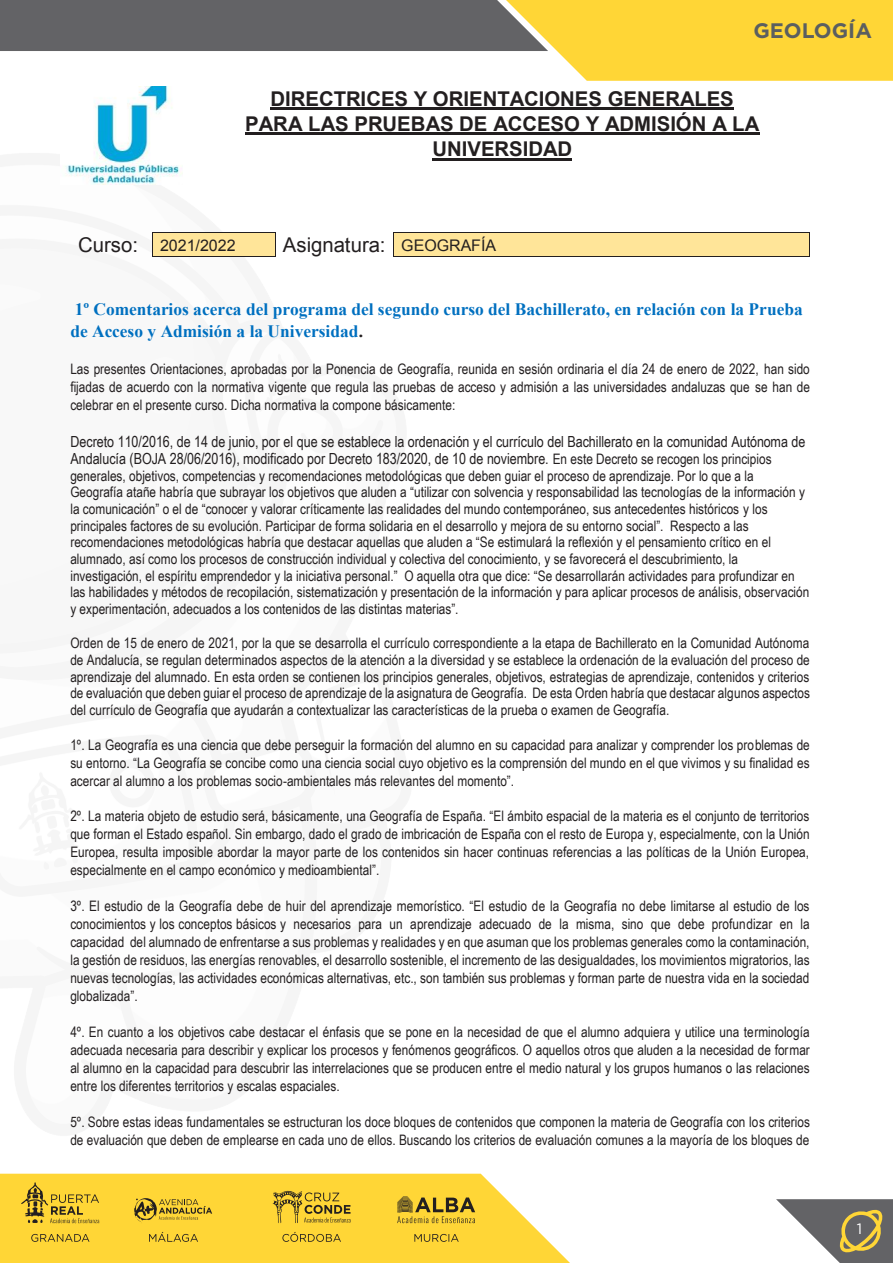
<style>
.page{position:relative;width:893px;height:1263px;background:#fff}
.page>*{position:absolute;margin:0;border:0;box-sizing:border-box;transform-origin:0 0}
.t1{font:700 21px "Gotham";color:#5b5f60}
.t2{font:700 20.4px/25.2px "Arial";color:#231f20;text-align:center}
.t3{font:20.4px "Arial";color:#231f20}
.t4{font:700 17.4px/21.6px "Times New Roman";color:#0070c0}
.t5{font:16.05px "Arial";color:#231f20}
.t6{font:15.3px/17.4px "Arial Narrow";color:#231f20}
.t7{font:15px "Gotham";color:#fff}
.t8{font:14.4px/16.6px "Arial Narrow";color:#231f20;text-align:justify}
.s1{font-size:20.4px}
.s2{font-size:16.05px}
.s3{color:#231f20}
.s4{font-size:14.4px}
</style>
<div class="page">
<svg style="left:0;top:1174px;width:570px;height:89px;fill:#ffd636"></svg>
<svg style="left:0;top:0;width:893px;height:81px"></svg>
<svg style="left:31px;top:1234px;width:58px;height:8px"></svg>
<svg style="left:282px;top:1232px;width:59px;height:10px"></svg>
<svg style="left:149px;top:1232px;width:49px;height:10px"></svg>
<svg style="left:414px;top:1234px;width:45px;height:8px"></svg>
<svg style="left:21px;top:1182px;width:78px;height:41px"></svg>
<svg style="left:397px;top:1196px;width:78px;height:27px"></svg>
<svg style="left:134px;top:1198px;width:78px;height:26px"></svg>
<svg style="left:273px;top:1191px;width:77px;height:32px"></svg>
<svg style="left:776px;top:1199px;width:117px;height:64px"></svg>
<hr style="left:271px;top:108px;width:463px;height:2px;background:#231f20">
<hr style="left:245px;top:133px;width:515px;height:2px;background:#231f20">
<hr style="left:432px;top:158px;width:140px;height:2px;background:#231f20">
<div style="left:153px;top:233px;width:122px;height:23px;background:#ffe599"></div>
<div style="left:394px;top:233px;width:415px;height:23px;background:#ffe599"></div>
<hr style="left:153px;top:232px;width:122px;height:1px;background:#231f20">
<hr style="left:394px;top:232px;width:415px;height:1px;background:#231f20">
<svg style="left:152px;top:232px;width:1px;height:25px"></svg>
<hr style="left:153px;top:256px;width:122px;height:1px;background:#231f20">
<svg style="left:275px;top:232px;width:1px;height:25px"></svg>
<svg style="left:393px;top:232px;width:1px;height:25px"></svg>
<hr style="left:394px;top:256px;width:415px;height:1px;background:#231f20">
<svg style="left:809px;top:232px;width:1px;height:25px"></svg>
<img style="left:65px;top:87px;width:117px;height:97px">
<h1 class="t1" style="left:753px;top:17px;width:120px">GEOLOGÍA</h1>
<p class="t2" style="left:245px;top:86px;width:516px">DIRECTRICES Y ORIENTACIONES GENERALES<br>PARA LAS PRUEBAS DE ACCESO Y ADMISIÓN A LA<br>UNIVERSIDAD</p>
<p class="t5" style="left:78px;top:234px;width:159px"><span class="s1">Curso:</span> 2021/2022</p>
<p class="t3" style="left:283px;top:231px;width:215px">Asignatura: <span class="s2">GEOGRAFÍA</span></p>
<p class="t4" style="left:70px;top:298px;width:734px">1º Comentarios acerca del programa del segundo curso del Bachillerato, en relación con la Prueba de Acceso y Admisión a la Universidad<span class="s3">.</span></p>
<p class="t8" style="left:70px;top:359px;width:741px;line-height:17.9px">Las presentes Orientaciones, aprobadas por la Ponencia de Geografía, reunida en sesión ordinaria el día 24 de enero de 2022, han sido fijadas de acuerdo con la normativa vigente que regula las pruebas de acceso y admisión a las universidades andaluzas que se han de celebrar en el presente curso. Dicha normativa la compone básicamente:</p>
<p class="t6" style="left:70px;top:432px;width:737px">Decreto 110/2016, de 14 de junio, por el que se establece la ordenación y el currículo del Bachillerato en la comunidad Autónoma de<br>Andalucía (BOJA 28/06/2016), modificado por Decreto 183/2020, de 10 de noviembre. <span class="s4">En este Decreto se recogen los principios</span></p>
<p class="t8" style="left:70px;top:467px;width:740px;text-align:left">generales, objetivos, competencias y recomendaciones metodológicas que deben guiar el proceso de aprendizaje. Por lo que a la Geografía atañe habría que subrayar los objetivos que aluden a “utilizar con solvencia y responsabilidad las tecnologías de la información y la comunicación” o el de “conocer y valorar críticamente las realidades del mundo contemporáneo, sus antecedentes históricos y los principales factores de su evolución. Participar de forma solidaria en el desarrollo y mejora de su entorno social”. Respecto a las recomendaciones metodológicas habría que destacar aquellas que aluden a “Se estimulará la reflexión y el pensamiento crítico en el alumnado, así como los procesos de construcción individual y colectiva del conocimiento, y se favorecerá el descubrimiento, la investigación, el espíritu emprendedor y la iniciativa personal.” O aquella otra que dice: “Se desarrollarán actividades para profundizar en las habilidades y métodos de recopilación, sistematización y presentación de la información y para aplicar procesos de análisis, observación y experimentación, adecuados a los contenidos de las distintas materias”.</p>
<p class="t8" style="left:70px;top:634px;width:741px">Orden de 15 de enero de 2021, por la que se desarrolla el currículo correspondiente a la etapa de Bachillerato en la Comunidad Autónoma de Andalucía, se regulan determinados aspectos de la atención a la diversidad y se establece la ordenación de la evaluación del proceso de aprendizaje del alumnado. En esta orden se contienen los principios generales, objetivos, estrategias de aprendizaje, contenidos y criterios de evaluación que deben guiar el proceso de aprendizaje de la asignatura de Geografía. De esta Orden habría que destacar algunos aspectos del currículo de Geografía que ayudarán a contextualizar las características de la prueba o examen de Geografía.</p>
<p class="t8" style="left:70px;top:735px;width:741px;line-height:17.9px">1º. La Geografía es una ciencia que debe perseguir la formación del alumno en su capacidad para analizar y comprender los problemas de su entorno. “La Geografía se concibe como una ciencia social cuyo objetivo es la comprensión del mundo en el que vivimos y su finalidad es acercar al alumno a los problemas socio-ambientales más relevantes del momento”.</p>
<p class="t8" style="left:70px;top:807px;width:741px;line-height:18px">2º. La materia objeto de estudio será, básicamente, una Geografía de España. “El ámbito espacial de la materia es el conjunto de territorios que forman el Estado español. Sin embargo, dado el grado de imbricación de España con el resto de Europa y, especialmente, con la Unión Europea, resulta imposible abordar la mayor parte de los contenidos sin hacer continuas referencias a las políticas de la Unión Europea, especialmente en el campo económico y medioambiental”.</p>
<p class="t8" style="left:70px;top:896px;width:741px;line-height:18px">3º. El estudio de la Geografía debe de huir del aprendizaje memorístico. “El estudio de la Geografía no debe limitarse al estudio de los conocimientos y los conceptos básicos y necesarios para un aprendizaje adecuado de la misma, sino que debe profundizar en la capacidad del alumnado de enfrentarse a sus problemas y realidades y en que asuman que los problemas generales como la contaminación, la gestión de residuos, las energías renovables, el desarrollo sostenible, el incremento de las desigualdades, los movimientos migratorios, las nuevas tecnologías, las actividades económicas alternativas, etc., son también sus problemas y forman parte de nuestra vida en la sociedad globalizada”.</p>
<p class="t8" style="left:70px;top:1022px;width:741px;line-height:17.9px">4º. En cuanto a los objetivos cabe destacar el énfasis que se pone en la necesidad de que el alumno adquiera y utilice una terminología adecuada necesaria para describir y explicar los procesos y fenómenos geográficos. O aquellos otros que aluden a la necesidad de formar al alumno en la capacidad para descubrir las interrelaciones que se producen entre el medio natural y los grupos humanos o las relaciones entre los diferentes territorios y escalas espaciales.</p>
<p class="t8" style="left:70px;top:1112px;width:741px;line-height:17.9px">5º. Sobre estas ideas fundamentales se estructuran los doce bloques de contenidos que componen la materia de Geografía con los criterios de evaluación que deben de emplearse en cada uno de ellos. Buscando los criterios de evaluación comunes a la mayoría de los bloques de</p>
<p class="t7" style="left:857px;top:1218px;width:7px">1</p>
</div>
